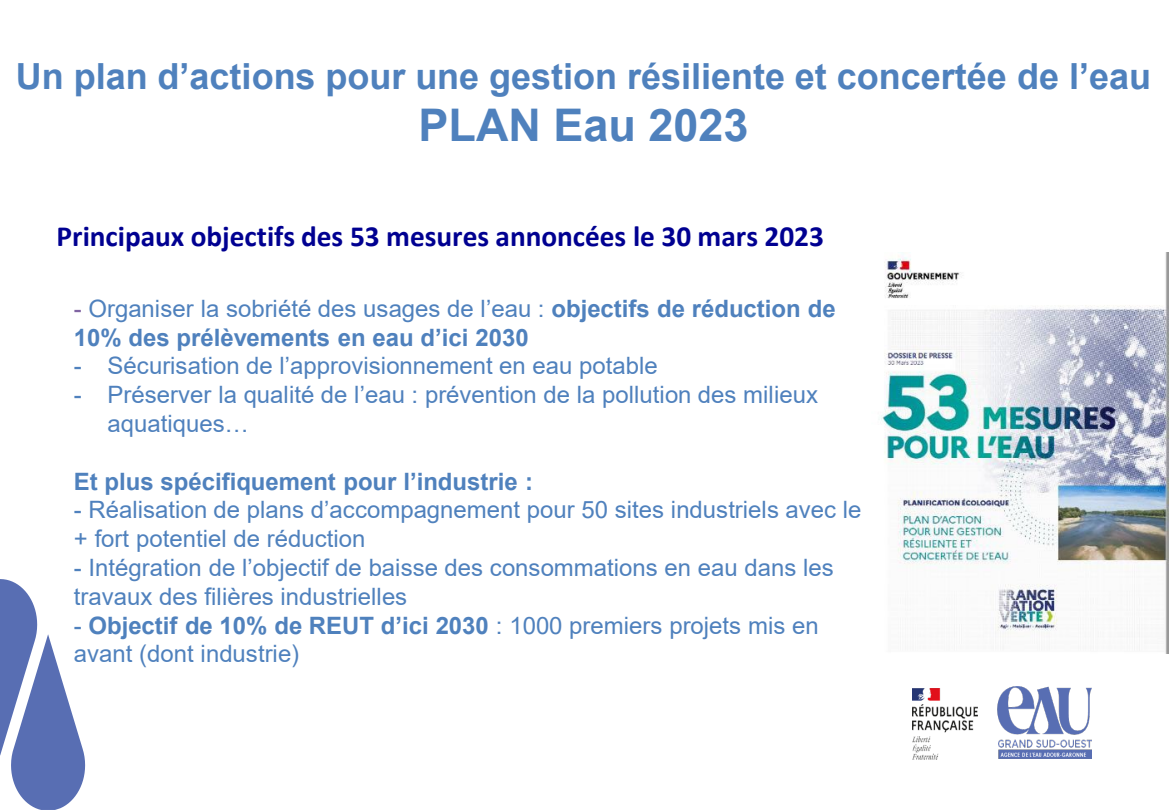
<style>
.page{position:relative;width:1170px;height:810px;background:#fff}
.page>*{position:absolute;margin:0;border:0;box-sizing:border-box;transform-origin:0 0}
.t1{font:700 45px "Arial";color:#4f81bd}
.t2{font:700 36px "Arial";color:#4f81bd}
.t3{font:700 29.4px "Calibri";color:#000091}
.t4{font:24px/28.8px "Arial";color:#4f81bd}
.t5{font:700 24px/28.8px "Arial";color:#4f81bd}
.s1{font-weight:400;color:#8064a2}
.s2{font-weight:400}
.s3{font-weight:700}
</style>
<div class="page">
<img style="left:913px;top:686px;width:178px;height:74px">
<svg style="left:0;top:579px;width:85px;height:231px"></svg>
<img style="left:881px;top:252px;width:287px;height:401px">
<h2 class="t2" style="left:16px;top:51px;width:1137px">Un plan d’actions pour une gestion résiliente et concertée de l’eau</h2>
<h2 class="t1" style="left:418px;top:93px;width:332px">PLAN Eau 2023</h2>
<p class="t3" style="left:57px;top:216px;width:769px">Principaux objectifs des 53 mesures annoncées le 30 mars 2023</p>
<p class="t5" style="left:74px;top:294px;width:763px"><span class="s1">-</span> <span class="s2">Organiser la sobriété des usages de l’eau :</span> objectifs de réduction de<br>10% des prélèvements en eau d’ici 2030</p>
<p class="t4" style="left:74px;top:351px;width:586px">- Sécurisation de l’approvisionnement en eau potable</p>
<p class="t4" style="left:108px;top:380px;width:712px;text-indent:-34px">- Préserver la qualité de l’eau : prévention de la pollution des milieux aquatiques…</p>
<p class="t5" style="left:74px;top:467px;width:461px">Et plus spécifiquement pour l’industrie :</p>
<p class="t4" style="left:74px;top:495px;width:789px">- Réalisation de plans d’accompagnement pour 50 sites industriels avec le + fort potentiel de réduction</p>
<p class="t4" style="left:74px;top:553px;width:762px">- Intégration de l’objectif de baisse des consommations en eau dans les travaux des filières industrielles</p>
<p class="t4" style="left:74px;top:611px;width:747px">- <span class="s3">Objectif de 10% de REUT d’ici 2030</span> : 1000 premiers projets mis en avant (dont industrie)</p>
</div>
